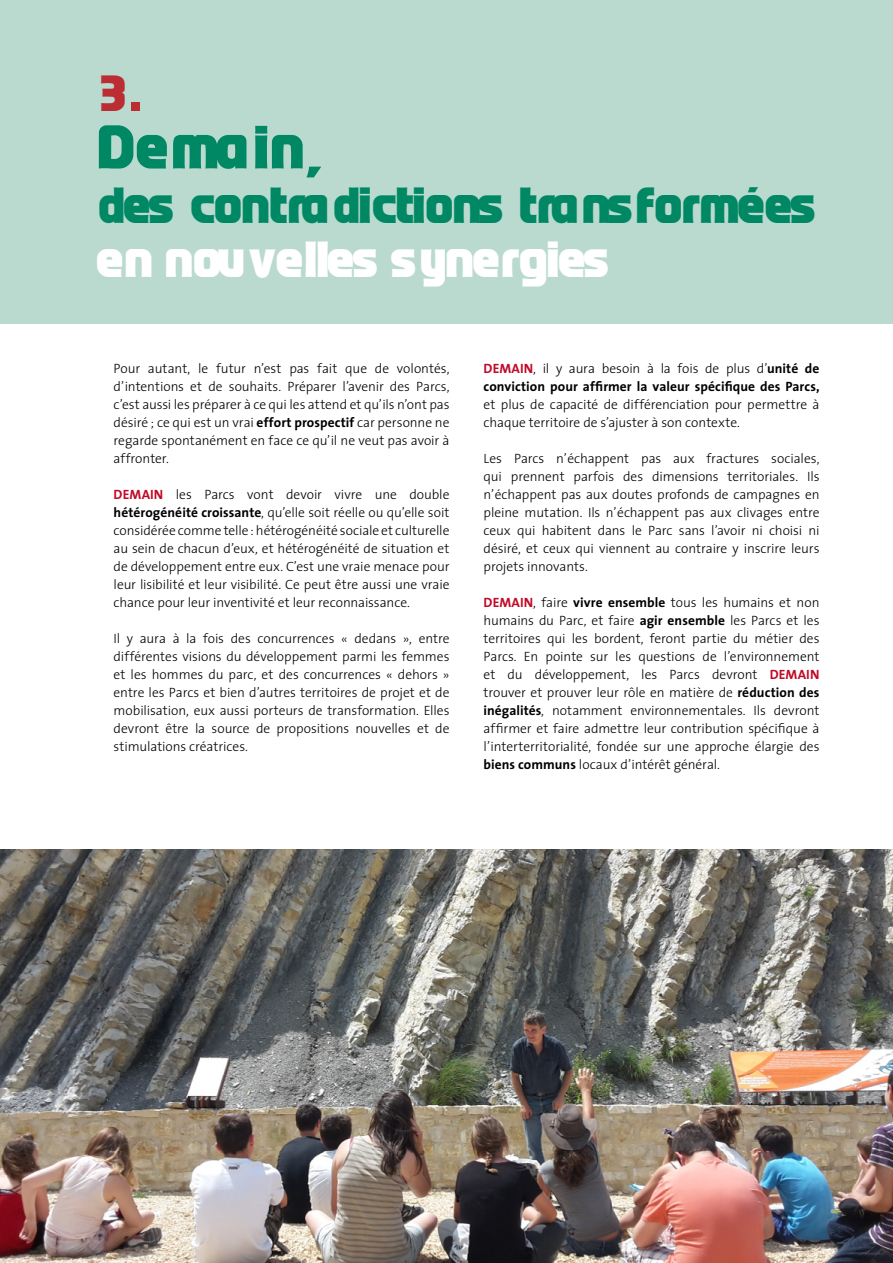
<style>
.page{position:relative;width:893px;height:1263px;background:#fff}
.page>*{position:absolute;margin:0;border:0;box-sizing:border-box;transform-origin:0 0}
.t1{font:900 54px "Prosper";color:#008864}
.t2{font:900 45px "Prosper";letter-spacing:-.03em;color:#008864}
.t3{font:900 45px "Prosper";letter-spacing:-.03em;color:#fff}
.t4{font:900 45px "Prosper";color:#bc2d33}
.t5{font:300 13.5px/18px "The Sans";letter-spacing:-.005em;color:#000;text-align:justify}
.t6{font:700 13.5px/18px "The Sans";letter-spacing:.005em;color:#000}
.s1{font-weight:700}
.s2{font-weight:700;color:#c10a27}
.s3{color:#c10a27}
.s4{font-weight:300}
</style>
<div class="page">
<div style="left:0;top:0;width:893px;height:323px;background:#badacf"></div>
<div style="left:131px;top:102px;width:9px;height:9px;background:#bc2d33"></div>
<img style="left:0;top:849px;width:893px;height:414px">
<h2 class="t4" style="left:99px;top:62px;width:31px">3</h2>
<h1 class="t1" style="left:99px;top:110px;width:228px">Demain,</h1>
<h2 class="t2" style="left:99px;top:173px;width:724px">des contradictions transformées</h2>
<h2 class="t3" style="left:99px;top:227px;width:518px">en nouvelles synergies</h2>
<p class="t5" style="left:114px;top:359px;width:337px">Pour autant, le futur n’est pas fait que de volontés, d’intentions et de souhaits. Préparer l’avenir des Parcs, c’est aussi les préparer à ce qui les attend et qu’ils n’ont pas désiré ; ce qui est un vrai <span class="s1">effort prospectif</span> car personne ne regarde spontanément en face ce qu’il ne veut pas avoir à affronter.</p>
<p class="t5" style="left:114px;top:485px;width:337px"><span class="s2">DEMAIN</span> les Parcs vont devoir vivre une double <span class="s1">hétérogénéité croissante</span>, qu’elle soit réelle ou qu’elle soit considérée comme telle : hétérogénéité sociale et culturelle au sein de chacun d’eux, et hétérogénéité de situation et de développement entre eux. C’est une vraie menace pour leur lisibilité et leur visibilité. Ce peut être aussi une vraie chance pour leur inventivité et leur reconnaissance.</p>
<p class="t5" style="left:114px;top:629px;width:337px">Il y aura à la fois des concurrences « dedans », entre différentes visions du développement parmi les femmes et les hommes du parc, et des concurrences « dehors » entre les Parcs et bien d’autres territoires de projet et de mobilisation, eux aussi porteurs de transformation. Elles devront être la source de propositions nouvelles et de stimulations créatrices.</p>
<p class="t6" style="left:484px;top:359px;width:337px"><span class="s3">DEMAIN</span><span class="s4">, il y aura besoin à la fois de plus d’</span>unité de conviction pour affirmer la valeur spécifique des Parcs,</p>
<p class="t5" style="left:484px;top:395px;width:337px">et plus de capacité de différenciation pour permettre à chaque territoire de s’ajuster à son contexte.</p>
<p class="t5" style="left:484px;top:449px;width:337px">Les Parcs n’échappent pas aux fractures sociales, qui prennent parfois des dimensions territoriales. Ils n’échappent pas aux doutes profonds de campagnes en pleine mutation. Ils n’échappent pas aux clivages entre ceux qui habitent dans le Parc sans l’avoir ni choisi ni désiré, et ceux qui viennent au contraire y inscrire leurs projets innovants.</p>
<p class="t5" style="left:484px;top:593px;width:337px"><span class="s2">DEMAIN</span>, faire <span class="s1">vivre ensemble</span> tous les humains et non humains du Parc, et faire <span class="s1">agir ensemble</span> les Parcs et les territoires qui les bordent, feront partie du métier des Parcs. En pointe sur les questions de l’environnement et du développement, les Parcs devront <span class="s2">DEMAIN </span>trouver et prouver leur rôle en matière de <span class="s1">réduction des inégalités</span>, notamment environnementales. Ils devront affirmer et faire admettre leur contribution spécifique à l’interterritorialité, fondée sur une approche élargie des <span class="s1">biens communs</span> locaux d’intérêt général.</p>
</div>
